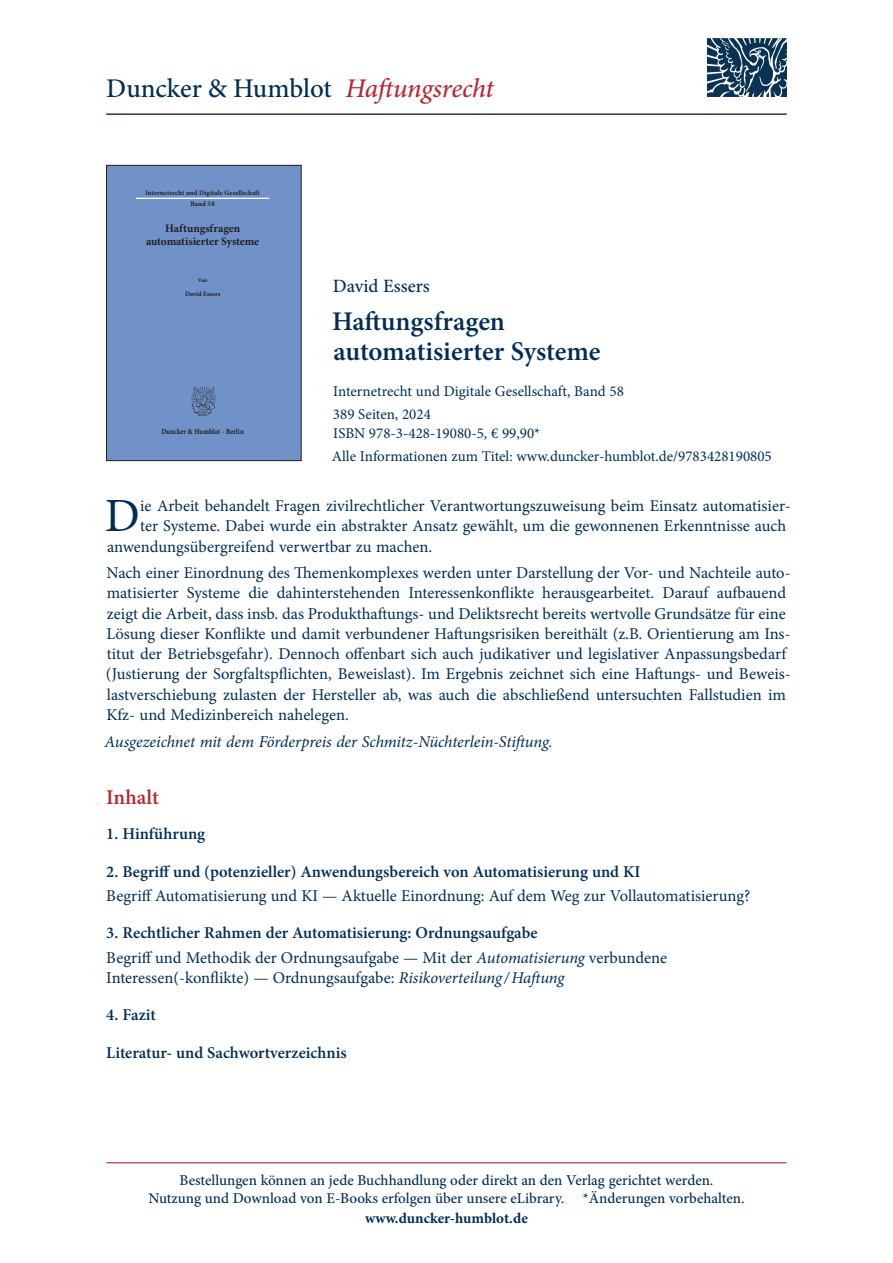
<style>
.page{position:relative;width:893px;height:1263px;background:#fff}
.page>*{position:absolute;margin:0;border:0;box-sizing:border-box;transform-origin:0 0}
.t1{font:47.7px "Minion Pro";color:#002d56}
.t2{font:600 27px/30px "Minion Pro";letter-spacing:-.005em;color:#002d56}
.t3{font:500 27px "Minion Pro";letter-spacing:-.005em;color:#002d56}
.t4{font:600 21px "Minion Pro";color:#b72837}
.t5{font:500 18.75px "Minion Pro";color:#002d56}
.t6{font:16.5px/20.2px "Minion Pro";color:#002d56}
.t7{font:600 16.5px/24.5px "Minion Pro";color:#002d56}
.t8{font:italic 16.5px "Minion Pro";letter-spacing:-.01em;color:#002d56}
.t9{font:500 15px/18px "Minion Pro";color:#002d56;text-align:center}
.t10{font:15px/23px "Minion Pro";color:#002d56}
.t11{font:700 15px "Minion Pro";color:#002d56}
.t12{font:700 11.4px/12.9px "Minion Pro";letter-spacing:-.01em;color:#231f20;text-align:center}
.t13{font:700 7.8px "Minion Pro";letter-spacing:-.005em;color:#231f20;scale:.86 1}
.t14{font:700 6.9px/11.2px "Minion Pro";letter-spacing:.01em;color:#231f20;text-align:center}
.t15{font:700 6.6px "Minion Pro";color:#231f20}
.t16{font:700 5.7px "Minion Pro";color:#231f20}
.s1{font-style:italic;color:#b72837}
.s2{font-weight:400}
.s3{font-weight:400;font-style:italic}
.s4{font-style:italic}
</style>
<div class="page">
<hr style="left:106px;top:1162px;width:681px;height:1px;background:#b72837">
<div style="left:106px;top:165px;width:195px;height:296px;background:#7192c9"></div>
<hr style="left:136px;top:198px;width:133px;height:1px;background:#fff">
<img style="left:191px;top:386px;width:25px;height:30px">
<div style="left:106px;top:165px;width:195px;height:296px;border:1px solid #231f20"></div>
<img style="left:707px;top:38px;width:79px;height:59px">
<hr style="left:106px;top:114px;width:681px;height:1px;background:#002d56">
<h2 class="t3" style="left:106px;top:70px;width:389px">Duncker &amp; Humblot <span class="s1">Haftungsrecht</span></h2>
<p class="t14" style="left:145px;top:187px;width:116px">Internetrecht und Digitale Gesellschaft<br>Band 58</p>
<p class="t12" style="left:146px;top:222px;width:115px">Haftungsfragen automatisierter Systeme</p>
<p class="t16" style="left:198px;top:276px;width:11px">Von</p>
<p class="t15" style="left:185px;top:289px;width:37px">David Essers</p>
<p class="t13" style="left:161px;top:426px;width:97px">Duncker &amp; Humblot · Berlin</p>
<p class="t5" style="left:333px;top:273px;width:99px">David Essers</p>
<h2 class="t2" style="left:332px;top:306px;width:270px">Haftungsfragen automatisierter Systeme</h2>
<p class="t10" style="left:333px;top:380px;width:292px">Internetrecht und Digitale Gesellschaft, Band 58<br>389 Seiten, 2024</p>
<p class="t10" style="left:332px;top:422px;width:442px">ISBN 978-3-428-19080-5, € 99,90*<br>Alle Informationen zum Titel: www.duncker-humblot.de/9783428190805</p>
<h1 class="t1" style="left:105px;top:484px;width:37px">D</h1>
<p class="t6" style="left:140px;top:496px;width:652px">ie Arbeit behandelt Fragen zivilrechtlicher Verantwortungszuweisung beim Einsatz automatisier-</p>
<p class="t6" style="left:140px;top:516px;width:647px">ter Systeme. Dabei wurde ein abstrakter Ansatz gewählt, um die gewonnenen Erkenntnisse auch</p>
<p class="t6" style="left:107px;top:536px;width:327px">anwendungsübergreifend verwertbar zu machen.</p>
<p class="t6" style="left:106px;top:563px;width:686px">Nach einer Einordnung des Themenkomplexes werden unter Darstellung der Vor- und Nachteile auto&shy;matisierter Systeme die dahinterstehenden Interessenkonflikte herausgearbeitet. Darauf aufbauend zeigt die Arbeit, dass insb. das Produkthaftungs- und Deliktsrecht bereits wertvolle Grundsätze für eine Lösung dieser Konflikte und damit verbundener Haftungsrisiken bereithält (z.B. Orientierung am Ins&shy;titut der Betriebsgefahr). Dennoch offenbart sich auch judikativer und legislativer Anpassungsbedarf (Justierung der Sorgfaltspflichten, Beweislast). Im Ergebnis zeichnet sich eine Haftungs- und Beweis&shy;lastverschiebung zulasten der Hersteller ab, was auch die abschließend untersuchten Fallstudien im Kfz- und Medizinbereich nahelegen.</p>
<p class="t8" style="left:105px;top:730px;width:450px">Ausgezeichnet mit dem Förderpreis der Schmitz-Nüchterlein-Stiftung.</p>
<p class="t4" style="left:106px;top:783px;width:54px">Inhalt</p>
<p class="t7" style="left:106px;top:822px;width:100px">1. Hinführung</p>
<p class="t7" style="left:106px;top:859px;width:536px">2. Begriff und (potenzieller) Anwendungsbereich von Automatisierung und KI</p>
<p class="t6" style="left:106px;top:886px;width:646px">Begriff Automatisierung und KI — Aktuelle Einordnung: Auf dem Weg zur Vollautomatisierung?</p>
<p class="t7" style="left:106px;top:921px;width:562px">3. Rechtlicher Rahmen der Automatisierung: Ordnungsaufgabe<br><span class="s2">Begriff und Methodik der Ordnungsaufgabe — Mit der</span> <span class="s3">Automatisierung</span> <span class="s2">verbundene</span></p>
<p class="t6" style="left:106px;top:968px;width:460px">Interessen(-konflikte) — Ordnungsaufgabe: <span class="s4">Risikoverteilung /Haftung</span></p>
<p class="t7" style="left:106px;top:1003px;width:51px">4. Fazit</p>
<p class="t7" style="left:106px;top:1040px;width:242px">Literatur- und Sachwortverzeichnis</p>
<p class="t9" style="left:148px;top:1171px;width:598px">Bestellungen können an jede Buchhandlung oder direkt an den Verlag gerichtet werden.<br>Nutzung und Download von E-Books erfolgen über unsere eLibrary. *Änderungen vorbehalten.</p>
<p class="t11" style="left:365px;top:1207px;width:164px">www.duncker-humblot.de</p>
</div>
